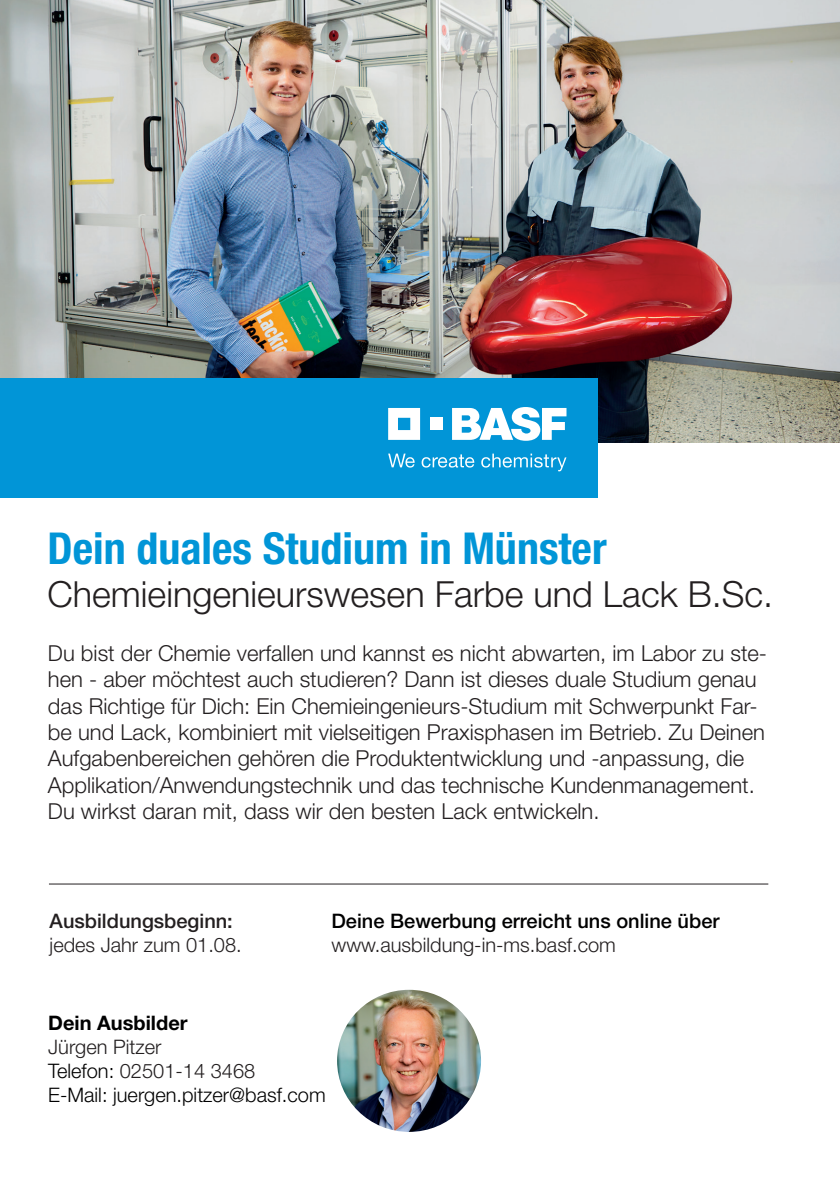
<style>
.page{position:relative;width:840px;height:1191px;background:#fff}
.page>*{position:absolute;margin:0;border:0;box-sizing:border-box;transform-origin:0 0}
.t1{font:700 condensed 44px "Helvetica Neue LT Std";color:#0195d7}
.t2{font:300 36px "Helvetica Neue LT Std";color:#231f20}
.t3{font:300 22px/26.4px "Helvetica Neue LT Std";color:#231f20}
.t4{font:300 20px/24px "Helvetica Neue LT Std";color:#000001}
.t5{font:300 20px "Helvetica Neue LT Std";color:#231f20}
.t6{font:500 20px "Helvetica Neue LT Std";color:#000001}
.t7{font:500 20px "Helvetica Neue LT Std";color:#231f20}
.t8{font:700 20px "Helvetica Neue LT Std";color:#000001}
.s1{color:#231f20}
</style>
<div class="page">
<img style="left:0;top:0;width:839px;height:443px">
<img style="left:337px;top:989px;width:144px;height:142px">
<hr style="left:49px;top:883px;width:718px;height:1px;background:#231f20">
<div style="left:0;top:378px;width:596px;height:119px;background:#0195d7"></div>
<svg style="left:388px;top:408px;width:32px;height:32px"></svg>
<div style="left:429px;top:418px;width:13px;height:12px;background:#fff"></div>
<svg style="left:452px;top:407px;width:114px;height:34px"></svg>
<svg style="left:388px;top:453px;width:26px;height:14px"></svg>
<svg style="left:421px;top:454px;width:53px;height:13px"></svg>
<svg style="left:481px;top:453px;width:85px;height:18px"></svg>
<h1 class="t1" style="left:47px;top:521px;width:560px">Dein duales Studium in Münster</h1>
<h2 class="t2" style="left:47px;top:572px;width:726px">Chemieingenieurswesen Farbe und Lack B.Sc.</h2>
<p class="t3" style="left:48px;top:639px;width:720px">Du bist der Chemie verfallen und kannst es nicht abwarten, im Labor zu ste&shy;hen - aber möchtest auch studieren? Dann ist dieses duale Studium genau das Richtige für Dich: Ein Chemieingenieurs-Studium mit Schwerpunkt Far&shy;be und Lack, kombiniert mit vielseitigen Praxisphasen im Betrieb. Zu Deinen Aufgabenbereichen gehören die Produktentwicklung und -anpassung, die Applikation/Anwendungstechnik und das technische Kundenmanagement.<br>Du wirkst daran mit, dass wir den besten Lack entwickeln.</p>
<p class="t7" style="left:50px;top:909px;width:185px">Ausbildungsbeginn:</p>
<p class="t5" style="left:50px;top:932px;width:193px">jedes Jahr zum 01.08.</p>
<p class="t6" style="left:331px;top:908px;width:389px">Deine Bewerbung erreicht uns online über</p>
<p class="t5" style="left:331px;top:932px;width:286px">www.ausbildung-in-ms.basf.com</p>
<p class="t8" style="left:48px;top:1010px;width:141px">Dein Ausbilder</p>
<p class="t4" style="left:48px;top:1034px;width:279px"><span class="s1">Jürgen Pitzer<br></span>Telefon: <span class="s1">02501-14 3468<br></span>E-Mail: juergen.pitzer@basf.com</p>
</div>
